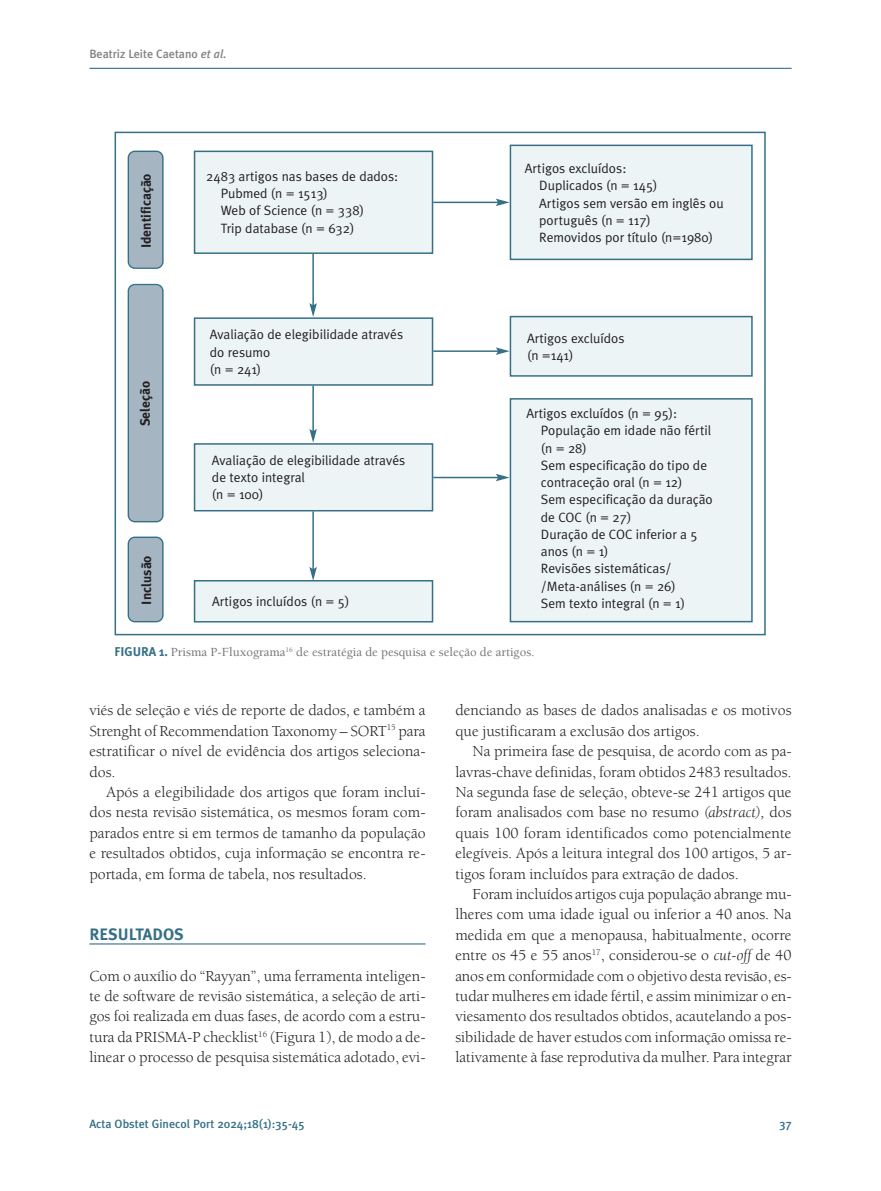
<style>
.page{position:relative;width:881px;height:1191px;background:#fff}
.page>*{position:absolute;margin:0;border:0;box-sizing:border-box;transform-origin:0 0}
.t1{font:700 16.5px "Meta Plus";color:#367087}
.t2{font:15.75px/20.4px "Berkeley";color:#231f20;text-align:justify}
.t3{font:13.5px/17.2px "Meta Plus Normal";color:#231f20}
.t4{font:700 13.5px "Meta Plus";color:#231f20}
.t5{font:500 12.75px "Berkeley";color:#777574}
.t6{font:500 12px "Meta Plus";color:#367087}
.t7{font:500 12px "Meta Plus";color:#808285}
.s1{font-style:italic}
.s2{font-family:"Meta Plus";font-weight:700;color:#367087}
</style>
<div class="page">
<hr style="left:89px;top:68px;width:702px;height:1px;background:#367087">
<hr style="left:89px;top:943px;width:336px;height:1px;background:#367087">
<svg style="left:128px;top:536px;width:35px;height:86px;background:#9db0be"></svg>
<svg style="left:128px;top:284px;width:35px;height:238px;background:#9eb0be"></svg>
<svg style="left:128px;top:151px;width:35px;height:118px;background:#9db0be"></svg>
<div style="left:195px;top:152px;width:236px;height:100px;background:#ecf4f6"></div>
<div style="left:194px;top:151px;width:239px;height:103px;border:2px solid #367087"></div>
<div style="left:195px;top:319px;width:236px;height:65px;background:#ecf4f6"></div>
<div style="left:194px;top:317px;width:239px;height:69px;border:2px solid #367087"></div>
<div style="left:195px;top:445px;width:236px;height:65px;background:#ecf4f6"></div>
<div style="left:194px;top:443px;width:239px;height:68px;border:2px solid #367087"></div>
<div style="left:195px;top:581px;width:236px;height:40px;background:#ecf4f6"></div>
<div style="left:194px;top:580px;width:239px;height:42px;border:2px solid #367087"></div>
<div style="left:511px;top:146px;width:239px;height:113px;background:#ecf4f6"></div>
<div style="left:509px;top:145px;width:243px;height:115px;border:2px solid #367087"></div>
<div style="left:511px;top:317px;width:239px;height:58px;background:#ecf4f6"></div>
<div style="left:509px;top:316px;width:243px;height:61px;border:2px solid #367087"></div>
<div style="left:511px;top:399px;width:239px;height:222px;background:#ecf4f6"></div>
<div style="left:509px;top:398px;width:243px;height:224px;border:2px solid #367087"></div>
<div style="left:114px;top:132px;width:651px;height:503px;border:2px solid #367087"></div>
<hr style="left:433px;top:202px;width:65px;height:1px;background:#367087">
<svg style="left:495px;top:199px;width:14px;height:7px"></svg>
<hr style="left:433px;top:350px;width:65px;height:2px;background:#367087">
<svg style="left:495px;top:347px;width:14px;height:8px"></svg>
<hr style="left:433px;top:477px;width:65px;height:1px;background:#367087">
<svg style="left:495px;top:474px;width:14px;height:7px"></svg>
<hr style="left:312px;top:254px;width:2px;height:52px;background:#367087">
<svg style="left:309px;top:303px;width:8px;height:14px"></svg>
<hr style="left:312px;top:386px;width:2px;height:45px;background:#367087">
<svg style="left:309px;top:429px;width:8px;height:14px"></svg>
<hr style="left:312px;top:511px;width:2px;height:58px;background:#367087">
<svg style="left:309px;top:567px;width:8px;height:14px"></svg>
<p class="t7" style="left:89px;top:47px;width:139px">Beatriz Leite Caetano <span class="s1">et al.</span></p>
<p class="t4" style="left:138px;top:248px;width:76px;rotate:-90deg">Identificação</p>
<p class="t4" style="left:137px;top:426px;width:47px;rotate:-90deg">Seleção</p>
<p class="t4" style="left:138px;top:604px;width:51px;rotate:-90deg">Inclusão</p>
<p class="t3" style="left:221px;top:167px;width:179px;text-indent:-14px">2483 artigos nas bases de dados:<br>Pubmed (n = 1513)<br>Web of Science (n = 338)<br>Trip database (n = 632)</p>
<p class="t3" style="left:539px;top:160px;width:186px;text-indent:-14px">Artigos excluídos:<br>Duplicados (n = 145)<br>Artigos sem versão em inglês ou português (n = 117)<br>Removidos por título (n=1980)</p>
<p class="t3" style="left:210px;top:326px;width:195px">Avaliação de elegibilidade através do resumo<br>(n = 241)</p>
<p class="t3" style="left:212px;top:451px;width:195px">Avaliação de elegibilidade através de texto integral<br>(n = 100)</p>
<p class="t3" style="left:212px;top:593px;width:139px">Artigos incluídos (n = 5)</p>
<p class="t3" style="left:527px;top:330px;width:99px">Artigos excluídos (n =141)</p>
<p class="t3" style="left:540px;top:405px;width:173px;text-indent:-14px">Artigos excluídos (n = 95):<br>População em idade não fértil (n = 28)<br>Sem especificação do tipo de contraceção oral (n = 12)<br>Sem especificação da duração de COC (n = 27)<br>Duração de COC inferior a 5 anos (n = 1)<br>Revisões sistemáticas/ /Meta-análises (n = 26)<br>Sem texto integral (n = 1)</p>
<p class="t5" style="left:114px;top:647px;width:421px"><span class="s2">FIGURA 1.</span> Prisma P-Fluxograma<sup>16</sup> de estratégia de pesquisa e seleção de artigos.</p>
<p class="t2" style="left:89px;top:701px;width:337px">viés de seleção e viés de reporte de dados, e também a Strenght of Recommendation Taxonomy – SORT<sup>15</sup> para estratificar o nível de evidência dos artigos seleciona&shy;dos.</p>
<p class="t2" style="left:89px;top:783px;width:337px;text-indent:17px">Após a elegibilidade dos artigos que foram incluí&shy;dos nesta revisão sistemática, os mesmos foram com&shy;parados entre si em termos de tamanho da população e resultados obtidos, cuja informação se encontra re&shy;portada, em forma de tabela, nos resultados.</p>
<p class="t1" style="left:89px;top:924px;width:96px">RESULTADOS</p>
<p class="t2" style="left:89px;top:966px;width:337px">Com o auxílio do “Rayyan”, uma ferramenta inteligen&shy;te de software de revisão sistemática, a seleção de arti&shy;gos foi realizada em duas fases, de acordo com a estru&shy;tura da PRISMA-P checklist<sup>16</sup> (Figura 1), de modo a de&shy;linear o processo de pesquisa sistemática adotado, evi-</p>
<p class="t2" style="left:455px;top:701px;width:337px">denciando as bases de dados analisadas e os motivos que justificaram a exclusão dos artigos.</p>
<p class="t2" style="left:455px;top:742px;width:337px;text-indent:17px">Na primeira fase de pesquisa, de acordo com as pa&shy;lavras-chave definidas, foram obtidos 2483 resultados.<br>Na segunda fase de seleção, obteve-se 241 artigos que foram analisados com base no resumo <span class="s1">(abstract),</span> dos quais 100 foram identificados como potencialmente elegíveis. Após a leitura integral dos 100 artigos, 5 ar&shy;tigos foram incluídos para extração de dados.</p>
<p class="t2" style="left:455px;top:885px;width:337px;text-indent:17px">Foram incluídos artigos cuja população abrange mu&shy;lheres com uma idade igual ou inferior a 40 anos. Na medida em que a menopausa, habitualmente, ocorre entre os 45 e 55 anos<sup>17</sup>, considerou-se o <span class="s1">cut-off</span> de 40 anos em conformidade com o objetivo desta revisão, es&shy;tudar mulheres em idade fértil, e assim minimizar o en&shy;viesamento dos resultados obtidos, acautelando a pos&shy;sibilidade de haver estudos com informação omissa re&shy;lativamente à fase reprodutiva da mulher. Para integrar</p>
<p class="t6" style="left:89px;top:1117px;width:216px">Acta Obstet Ginecol Port 2024;18(1):35-45</p>
<p class="t6" style="left:779px;top:1117px;width:14px">37</p>
</div>
